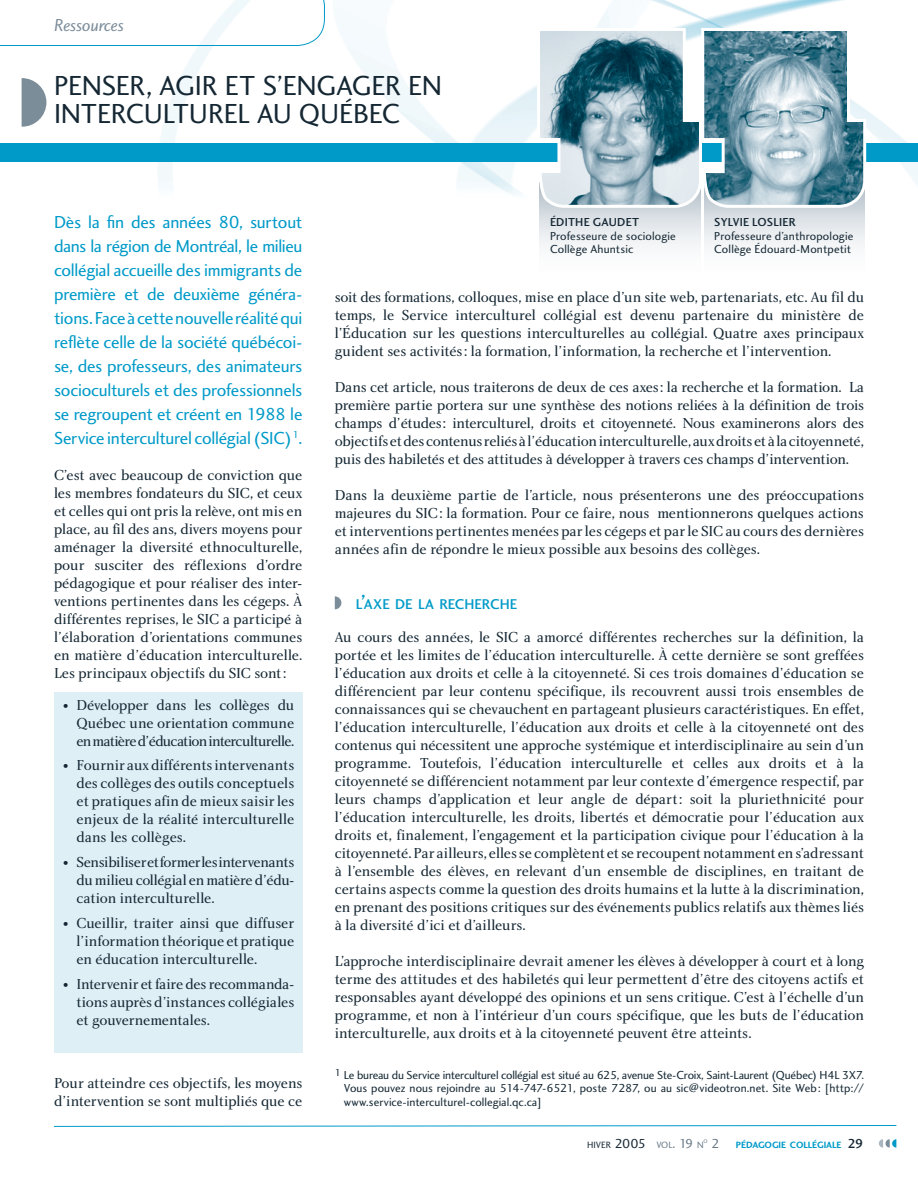
<style>
.page{position:relative;width:918px;height:1188px;background:#fff}
.page>*{position:absolute;margin:0;border:0;box-sizing:border-box;transform-origin:0 0}
.t1{font:28.5px/28.5px "Charlotte Sans Book Plain";letter-spacing:-.005em;color:#142733}
.t2{font:18px/24px "Charlotte Sans Book Plain";letter-spacing:-.015em;color:#009ac8;text-align:justify}
.t3{font:18px "Charlotte Sans Book Italic Plain";letter-spacing:-.015em;color:#7c8d9a}
.t4{font:15px/18px "Charlotte Book Plain";letter-spacing:-.01em;color:#142733;text-align:justify}
.t5{font:14.7px "Charlotte Sans Medium Plain";color:#009ac8}
.t6{font:12px/13.5px "Charlotte Sans Book Plain";letter-spacing:.01em;color:#142733}
.t7{font:12px "Charlotte Sans Medium Plain";letter-spacing:.02em;color:#142733}
.t8{font:9.45px "Charlotte Sans Bold Plain";color:#009ac8}
.t9{font:9.45px "Charlotte Sans Book Plain";color:#142733}
.t10{font:5.55px "Charlotte Sans Book Plain";color:#687a88}
.s1{font-size:12px}
.s2{font-size:21px}
.s3{font-size:13.5px}
.s4{color:#687a88}
.s5{font-size:13.5px;color:#687a88}
.s6{font-family:"Charlotte Sans Book Plain";font-size:13.5px;color:#687a88}
.s7{font-family:"Charlotte Sans Medium Plain";font-size:13.5px;color:#142733}
</style>
<div class="page">
<div style="left:54px;top:692px;width:248px;height:360px;background:#deeff6"></div>
<img style="left:0;top:0;width:918px;height:195px">
<svg style="left:704px;top:209px;width:161px;height:38px"></svg>
<svg style="left:0;top:0;width:325px;height:46px"></svg>
<svg style="left:22px;top:78px;width:24px;height:49px"></svg>
<div style="left:0;top:144px;width:918px;height:18px;background:#009ac8"></div>
<svg style="left:54px;top:1125px;width:843px;height:2px;background:#7fcbe2"></svg>
<svg style="left:879px;top:1139px;width:17px;height:9px"></svg>
<svg style="left:540px;top:209px;width:160px;height:38px"></svg>
<svg style="left:535px;top:26px;width:333px;height:183px;background:#8babb8"></svg>
<svg style="left:335px;top:596px;width:6px;height:13px"></svg>
<p class="t3" style="left:54px;top:18px;width:72px">Ressources</p>
<h1 class="t1" style="left:54px;top:74px;width:389px">PENSER, AGIR ET S’ENGAGER EN<br>INTERCULTUREL AU QUÉBEC</h1>
<p class="t2" style="left:54px;top:212px;width:250px">Dès la fin des années 80, surtout dans la région de Montréal, le milieu collégial accueille des immigrants de première et de deuxième généra&shy;tions. Face à cette nouvelle réalité qui reflète celle de la société québécoi&shy;se, des professeurs, des animateurs socioculturels et des professionnels se regroupent et créent en 1988 le Service interculturel collégial (SIC) <sup>1</sup>.</p>
<p class="t4" style="left:54px;top:467px;width:250px">C’est avec beaucoup de conviction que les membres fondateurs du SIC, et ceux et celles qui ont pris la relève, ont mis en place, au fil des ans, divers moyens pour aménager la diversité ethnoculturelle, pour susciter des réflexions d’ordre pédagogique et pour réaliser des inter&shy;ventions pertinentes dans les cégeps. À différentes reprises, le SIC a participé à l’élaboration d’orientations communes en matière d’éducation interculturelle.<br>Les principaux objectifs du SIC sont :</p>
<p class="t4" style="left:76px;top:697px;width:219px;text-indent:-14px"><span class="s1">•</span> Développer dans les collèges du Québec une orientation commune en matière d’éducation interculturelle.</p>
<p class="t4" style="left:76px;top:758px;width:219px;text-indent:-14px"><span class="s1">•</span> Fournir aux différents intervenants des collèges des outils conceptuels et pratiques afin de mieux saisir les enjeux de la réalité interculturelle dans les collèges.</p>
<p class="t4" style="left:76px;top:854px;width:219px;text-indent:-14px"><span class="s1">•</span> Sensibiliser et former les intervenants du milieu collégial en matière d’édu&shy;cation interculturelle.</p>
<p class="t4" style="left:76px;top:915px;width:219px;text-indent:-14px"><span class="s1">•</span> Cueillir, traiter ainsi que diffuser l’information théorique et pratique en éducation interculturelle.</p>
<p class="t4" style="left:76px;top:976px;width:219px;text-indent:-14px"><span class="s1">•</span> Intervenir et faire des recommanda&shy;tions auprès d’instances collégiales et gouvernementales.</p>
<p class="t7" style="left:550px;top:217px;width:91px">ÉDITHE GAUDET</p>
<p class="t6" style="left:550px;top:230px;width:127px">Professeure de sociologie<br>Collège Ahuntsic</p>
<p class="t4" style="left:335px;top:289px;width:531px">soit des formations, colloques, mise en place d’un site web, partenariats, etc. Au fil du temps, le Service interculturel collégial est devenu partenaire du ministère de l’Éducation sur les questions interculturelles au collégial. Quatre axes principaux guident ses activités : la formation, l’information, la recherche et l’intervention.</p>
<p class="t4" style="left:335px;top:379px;width:531px">Dans cet article, nous traiterons de deux de ces axes : la recherche et la formation. La première partie portera sur une synthèse des notions reliées à la définition de trois champs d’études : interculturel, droits et citoyenneté. Nous examinerons alors des objectifs et des contenus reliés à l’éducation interculturelle, aux droits et à la citoyenneté, puis des habiletés et des attitudes à développer à travers ces champs d’intervention.</p>
<p class="t4" style="left:335px;top:487px;width:531px">Dans la deuxième partie de l’article, nous présenterons une des préoccupations majeures du SIC : la formation. Pour ce faire, nous mentionnerons quelques actions et interventions pertinentes menées par les cégeps et par le SIC au cours des dernières années afin de répondre le mieux possible aux besoins des collèges.</p>
<p class="t7" style="left:714px;top:217px;width:83px">SYLVIE LOSLIER</p>
<p class="t6" style="left:714px;top:230px;width:141px">Professeure d’anthropologie<br>Collège Édouard-Montpetit</p>
<p class="t5" style="left:356px;top:598px;width:163px">L<span class="s2">’</span>AXE DE LA RECHERCHE</p>
<p class="t4" style="left:335px;top:629px;width:531px">Au cours des années, le SIC a amorcé différentes recherches sur la définition, la portée et les limites de l’éducation interculturelle. À cette dernière se sont greffées l’éducation aux droits et celle à la citoyenneté. Si ces trois domaines d’éducation se différencient par leur contenu spécifique, ils recouvrent aussi trois ensembles de connais sances qui se chevauchent en partageant plusieurs caractéristiques. En effet, l’éducation interculturelle, l’éducation aux droits et celle à la citoyenneté ont des contenus qui nécessitent une approche systémique et interdisciplinaire au sein d’un programme. Toutefois, l’éducation interculturelle et celles aux droits et à la citoyenneté se différencient notamment par leur contexte d’émergence respectif, par leurs champs d’application et leur angle de départ : soit la pluriethnicité pour l’éducation interculturelle, les droits, libertés et démocratie pour l’éducation aux droits et, finalement, l’engagement et la participation civique pour l’éducation à la citoyenneté. Par ailleurs, elles se complètent et se recoupent notamment en s’adressant à l’ensemble des élèves, en relevant d’un ensemble de disciplines, en traitant de certains aspects comme la question des droits humains et la lutte à la discrimination, en prenant des positions critiques sur des événements publics relatifs aux thèmes liés à la diversité d’ici et d’ailleurs.</p>
<p class="t4" style="left:335px;top:953px;width:531px">L’approche interdisciplinaire devrait amener les élèves à développer à court et à long terme des attitudes et des habiletés qui leur permettent d’être des citoyens actifs et responsables ayant développé des opinions et un sens critique. C’est à l’échelle d’un programme, et non à l’intérieur d’un cours spécifique, que les buts de l’éducation interculturelle, aux droits et à la citoyenneté peuvent être atteints.</p>
<p class="t4" style="left:54px;top:1075px;width:250px">Pour atteindre ces objectifs, les moyens d’intervention se sont multipliés que ce</p>
<p class="t6" style="left:344px;top:1069px;width:522px;text-align:justify;text-indent:-9px"><sup>1</sup> Le bureau du Service interculturel collégial est situé au 625, avenue Ste-Croix, Saint-Laurent (Québec) H4L 3X7.<br>Vous pouvez nous rejoindre au 514-747-6521, poste 7287, ou au sic@videotron.net. Site Web : [http:// www.service-interculturel-collegial.qc.ca]</p>
<p class="t9" style="left:587px;top:1141px;width:118px">HIVER <span class="s3">2005</span> <span class="s4">VOL</span><span class="s5">. 19</span> <span class="s4">N</span></p>
<p class="t10" style="left:704px;top:1139px;width:6px">O</p>
<p class="t8" style="left:711px;top:1141px;width:153px"><span class="s6">2</span> PÉDAGOGIE COLLÉGIALE <span class="s7">29</span></p>
</div>
